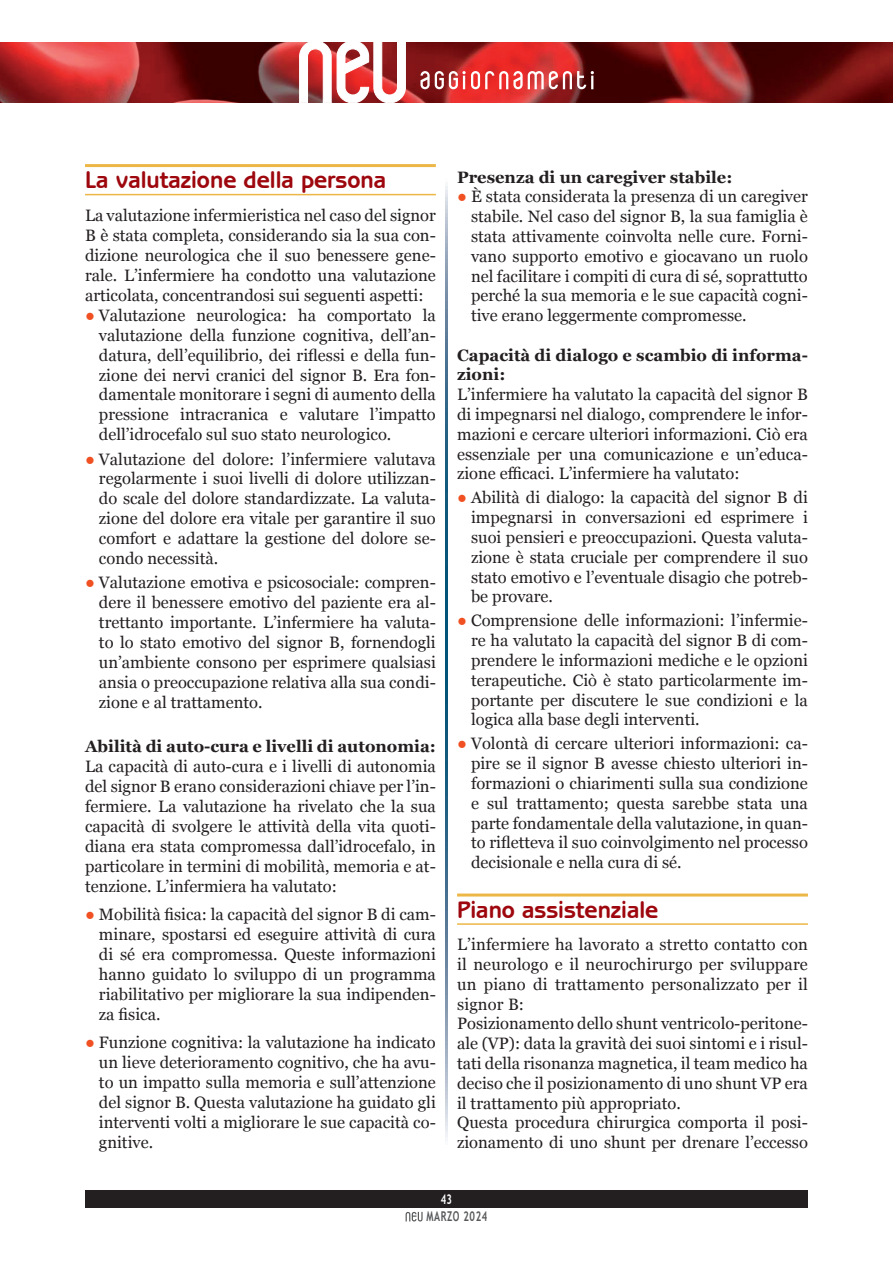
<style>
.page{position:relative;width:893px;height:1263px;background:#fff}
.page>*{position:absolute;margin:0;border:0;box-sizing:border-box;transform-origin:0 0}
.t1{font:700 24px "Benguiat Gothic IT Cby BT";color:#9d070d}
.t2{font:16.5px/20px "Georgia";color:#231f20;text-align:justify}
.t3{font:700 16.5px/19.8px "Georgia";color:#231f20}
.t4{font:700 13.5px "Trebuchet MS";letter-spacing:.06em;color:#57585a;scale:.7 1}
.t5{font:700 13.5px "Trebuchet MS";color:#fff;scale:.7 1}
.s1{color:#f05022}
</style>
<div class="page">
<img style="left:0;top:43px;width:893px;height:59px">
<svg style="left:420px;top:71px;width:174px;height:18px"></svg>
<svg style="left:299px;top:42px;width:107px;height:61px"></svg>
<div style="left:85px;top:1191px;width:723px;height:17px;background:#231f20"></div>
<svg style="left:406px;top:1212px;width:17px;height:9px"></svg>
<hr style="left:85px;top:164px;width:351px;height:3px;background:#ecb746">
<hr style="left:85px;top:194px;width:351px;height:1px;background:#ecb746">
<hr style="left:457px;top:893px;width:351px;height:3px;background:#ecb746">
<hr style="left:457px;top:923px;width:351px;height:2px;background:#ecb746">
<h1 class="t1" style="left:85px;top:165px;width:303px">La valutazione della persona</h1>
<p class="t2" style="left:85px;top:205px;width:352px">La valutazione infermieristica nel caso del signor B è stata completa, considerando sia la sua con&shy;dizione neurologica che il suo benessere gene&shy;rale. L’infermiere ha condotto una valutazione articolata, concentrandosi sui seguenti aspetti:</p>
<p class="t2" style="left:99px;top:304px;width:338px;text-indent:-14px"><span class="s1">●</span> Valutazione neurologica: ha comportato la valutazione della funzione cognitiva, dell’an&shy;datura, dell’equilibrio, dei riflessi e della fun&shy;zione dei nervi cranici del signor B. Era fon&shy;damentale monitorare i segni di aumento della pressione intracranica e valutare l’impatto dell’idrocefalo sul suo stato neurologico.</p>
<p class="t2" style="left:99px;top:448px;width:338px;text-indent:-14px"><span class="s1">●</span> Valutazione del dolore: l’infermiere valutava regolarmente i suoi livelli di dolore utilizzan&shy;do scale del dolore standardizzate. La valuta&shy;zione del dolore era vitale per garantire il suo comfort e adattare la gestione del dolore se&shy;condo necessità.</p>
<p class="t2" style="left:99px;top:572px;width:338px;text-indent:-14px"><span class="s1">●</span> Valutazione emotiva e psicosociale: compren&shy;dere il benessere emotivo del paziente era al&shy;trettanto importante. L’infermiere ha valuta&shy;to lo stato emotivo del signor B, fornendogli un’ambiente consono per esprimere qualsiasi ansia o preoccupazione relativa alla sua condi&shy;zione e al trattamento.</p>
<p class="t3" style="left:85px;top:736px;width:352px">Abilità di auto-cura e livelli di autonomia:</p>
<p class="t2" style="left:85px;top:756px;width:352px">La capacità di auto-cura e i livelli di autonomia del signor B erano considerazioni chiave per l’in&shy;fermiere. La valutazione ha rivelato che la sua capacità di svolgere le attività della vita quoti&shy;diana era stata compromessa dall’idrocefalo, in particolare in termini di mobilità, memoria e at&shy;tenzione. L’infermiera ha valutato:</p>
<p class="t2" style="left:99px;top:904px;width:338px;text-indent:-14px"><span class="s1">●</span> Mobilità fisica: la capacità del signor B di cam&shy;minare, spostarsi ed eseguire attività di cura di sé era compromessa. Queste informazioni hanno guidato lo sviluppo di un programma riabilitativo per migliorare la sua indipenden&shy;za fisica.</p>
<p class="t2" style="left:99px;top:1032px;width:338px;text-indent:-14px"><span class="s1">●</span> Funzione cognitiva: la valutazione ha indicato un lieve deterioramento cognitivo, che ha avu&shy;to un impatto sulla memoria e sull’attenzione del signor B. Questa valutazione ha guidato gli interventi volti a migliorare le sue capacità co&shy;gnitive.</p>
<p class="t3" style="left:457px;top:166px;width:277px">Presenza di un caregiver stabile:</p>
<p class="t2" style="left:471px;top:186px;width:338px;text-indent:-14px"><span class="s1">●</span> È stata considerata la presenza di un caregiver stabile. Nel caso del signor B, la sua famiglia è stata attivamente coinvolta nelle cure. Forni&shy;vano supporto emotivo e giocavano un ruolo nel facilitare i compiti di cura di sé, soprattutto perché la sua memoria e le sue capacità cogni&shy;tive erano leggermente compromesse.</p>
<p class="t3" style="left:457px;top:344px;width:352px">Capacità di dialogo e scambio di informa&shy;zioni:</p>
<p class="t2" style="left:457px;top:384px;width:352px">L’infermiere ha valutato la capacità del signor B di impegnarsi nel dialogo, comprendere le infor&shy;mazioni e cercare ulteriori informazioni. Ciò era essenziale per una comunicazione e un’educa&shy;zione efficaci. L’infermiere ha valutato:</p>
<p class="t2" style="left:471px;top:487px;width:338px;text-indent:-14px"><span class="s1">●</span> Abilità di dialogo: la capacità del signor B di impegnarsi in conversazioni ed esprimere i suoi pensieri e preoccupazioni. Questa valuta&shy;zione è stata cruciale per comprendere il suo stato emotivo e l’eventuale disagio che potreb&shy;be provare.</p>
<p class="t2" style="left:471px;top:610px;width:338px;text-indent:-14px"><span class="s1">●</span> Comprensione delle informazioni: l’infermie&shy;re ha valutato la capacità del signor B di com&shy;prendere le informazioni mediche e le opzioni terapeutiche. Ciò è stato particolarmente im&shy;portante per discutere le sue condizioni e la logica alla base degli interventi.</p>
<p class="t2" style="left:471px;top:733px;width:338px;text-indent:-14px"><span class="s1">●</span> Volontà di cercare ulteriori informazioni: ca&shy;pire se il signor B avesse chiesto ulteriori in&shy;formazioni o chiarimenti sulla sua condizione e sul trattamento; questa sarebbe stata una parte fondamentale della valutazione, in quan&shy;to rifletteva il suo coinvolgimento nel processo decisionale e nella cura di sé.</p>
<h1 class="t1" style="left:457px;top:895px;width:203px">Piano assistenziale</h1>
<p class="t2" style="left:457px;top:934px;width:352px;text-align:left">L’infermiere ha lavorato a stretto contatto con il neurologo e il neurochirurgo per sviluppare un piano di trattamento personalizzato per il signor B:<br>Posizionamento dello shunt ventricolo-peritone&shy;ale (VP): data la gravità dei suoi sintomi e i risul&shy;tati della risonanza magnetica, il team medico ha deciso che il posizionamento di uno shunt VP era il trattamento più appropriato.<br>Questa procedura chirurgica comporta il posi&shy;zionamento di uno shunt per drenare l’eccesso</p>
<p class="t5" style="left:441px;top:1191px;width:17px">43</p>
<p class="t4" style="left:427px;top:1208px;width:88px">MARZO 2024</p>
</div>
